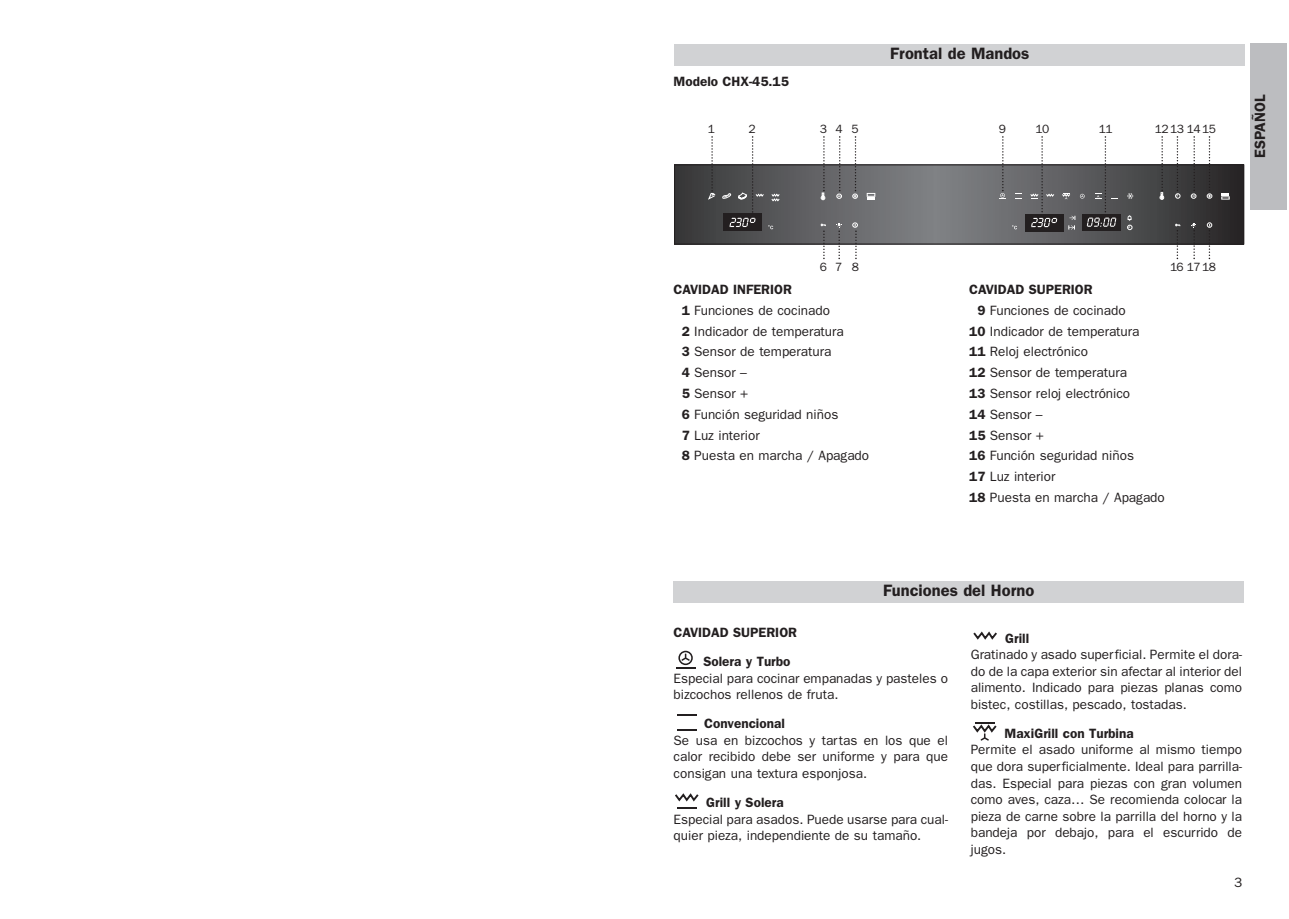
<style>
.page{position:relative;width:1289px;height:919px;background:#fff}
.page>*{position:absolute;margin:0;border:0;box-sizing:border-box;transform-origin:0 0}
.t1{font:600 16.5px "Franklin Gothic";color:#231f20}
.t2{font:600 15px "Franklin Gothic";color:#231f20}
.t3{font:13.5px/20.7px "Franklin Gothic";color:#231f20}
.t4{font:600 13.5px/29.2px "Franklin Gothic";color:#231f20}
.t5{font:12px "Franklin Gothic";letter-spacing:-.06em;color:#231f20}
.s1{font-weight:600}
.s2{font-weight:600;color:#fff}
</style>
<div class="page">
<svg style="left:675px;top:793px;width:24px;height:15px"></svg>
<svg style="left:677px;top:729px;width:19px;height:2px"></svg>
<svg style="left:677px;top:714px;width:19px;height:1px"></svg>
<svg style="left:676px;top:650px;width:19px;height:18px"></svg>
<div style="left:1250px;top:43px;width:36px;height:166px;background:#bcbdc0"></div>
<div style="left:675px;top:44px;width:569px;height:21px;background:#d1d2d4"></div>
<div style="left:673px;top:581px;width:570px;height:21px;background:#d1d2d4"></div>
<svg style="left:676px;top:166px;width:566px;height:76px;background:#5b5b5e"></svg>
<div style="left:1024px;top:214px;width:39px;height:17px;background:#231f20"></div>
<svg style="left:1012px;top:225px;width:5px;height:4px"></svg>
<div style="left:723px;top:214px;width:38px;height:17px;background:#231f20"></div>
<svg style="left:866px;top:193px;width:9px;height:6px"></svg>
<svg style="left:1127px;top:193px;width:6px;height:6px"></svg>
<svg style="left:1221px;top:193px;width:8px;height:6px"></svg>
<div style="left:1082px;top:214px;width:38px;height:16px;background:#231f20"></div>
<svg style="left:1127px;top:215px;width:5px;height:15px"></svg>
<svg style="left:1015px;top:193px;width:6px;height:6px"></svg>
<div style="left:674px;top:164px;width:570px;height:80px;border:1px solid #231f20"></div>
<svg style="left:708px;top:136px;width:7px;height:63px"></svg>
<svg style="left:722px;top:136px;width:58px;height:93px"></svg>
<svg style="left:820px;top:136px;width:5px;height:64px"></svg>
<svg style="left:821px;top:224px;width:5px;height:35px"></svg>
<svg style="left:836px;top:223px;width:6px;height:36px"></svg>
<svg style="left:852px;top:222px;width:5px;height:37px"></svg>
<svg style="left:1175px;top:224px;width:5px;height:35px"></svg>
<svg style="left:1190px;top:223px;width:6px;height:36px"></svg>
<svg style="left:1206px;top:222px;width:5px;height:37px"></svg>
<svg style="left:836px;top:136px;width:5px;height:63px"></svg>
<svg style="left:852px;top:136px;width:5px;height:63px"></svg>
<svg style="left:999px;top:136px;width:6px;height:63px"></svg>
<svg style="left:1159px;top:136px;width:5px;height:64px"></svg>
<svg style="left:1175px;top:136px;width:5px;height:62px"></svg>
<svg style="left:1190px;top:136px;width:6px;height:62px"></svg>
<svg style="left:1206px;top:136px;width:6px;height:62px"></svg>
<svg style="left:1029px;top:136px;width:88px;height:94px"></svg>
<svg style="left:973px;top:722px;width:24px;height:18px"></svg>
<svg style="left:973px;top:631px;width:24px;height:9px"></svg>
<p class="t4" style="left:673px;top:67px;width:117px">Modelo CHX-45.15</p>
<p class="t1" style="left:890px;top:47px;width:141px">Frontal de Mandos</p>
<p class="t5" style="left:708px;top:124px;width:9px">1</p>
<p class="t5" style="left:748px;top:124px;width:9px">2</p>
<p class="t5" style="left:819px;top:124px;width:9px">3</p>
<p class="t5" style="left:835px;top:124px;width:24px">4 5</p>
<p class="t5" style="left:998px;top:124px;width:9px">9</p>
<p class="t5" style="left:1035px;top:124px;width:15px">10</p>
<p class="t5" style="left:1098px;top:124px;width:15px">11</p>
<p class="t5" style="left:1154px;top:124px;width:62px">12 13 14 15</p>
<p class="t2" style="left:1254px;top:158px;width:64px;rotate:-90deg">ESPAÑOL</p>
<p class="t5" style="left:819px;top:262px;width:41px">678</p>
<p class="t5" style="left:1170px;top:262px;width:47px">16 17 18</p>
<p class="t3" style="left:673px;top:280px;width:197px"><span class="s1">CAVIDAD INFERIOR<br></span><span class="s2">1</span><span class="s1">1</span> Funciones de cocinado<br><span class="s2">1</span><span class="s1">2</span> Indicador de temperatura<br><span class="s2">1</span><span class="s1">3</span> Sensor de temperatura<br><span class="s2">1</span><span class="s1">4</span> Sensor –<br><span class="s2">1</span><span class="s1">5</span> Sensor +<br><span class="s2">1</span><span class="s1">6</span> Función seguridad niños<br><span class="s2">1</span><span class="s1">7</span> Luz interior<br><span class="s2">1</span><span class="s1">8</span> Puesta en marcha / Apagado</p>
<p class="t3" style="left:969px;top:280px;width:197px"><span class="s1">CAVIDAD SUPERIOR<br></span><span class="s2">1</span><span class="s1">9</span> Funciones de cocinado<br><span class="s1">10</span> Indicador de temperatura<br><span class="s1">11</span> Reloj electrónico<br><span class="s1">12</span> Sensor de temperatura<br><span class="s1">13</span> Sensor reloj electrónico<br><span class="s1">14</span> Sensor –<br><span class="s1">15</span> Sensor +<br><span class="s1">16</span> Función seguridad niños<br><span class="s1">17</span> Luz interior<br><span class="s1">18</span> Puesta en marcha / Apagado</p>
<p class="t1" style="left:883px;top:584px;width:153px">Funciones del Horno</p>
<p class="t4" style="left:703px;top:618px;width:95px;text-indent:-30px">CAVIDAD SUPERIOR<br>Solera y Turbo</p>
<p class="t3" style="left:673px;top:670px;width:276px;line-height:16.5px">Especial para cocinar empanadas y pasteles o bizcochos rellenos de fruta.</p>
<p class="t4" style="left:704px;top:710px;width:82px">Convencional</p>
<p class="t3" style="left:673px;top:733px;width:276px;line-height:16.5px;text-align:justify">Se usa en bizcochos y tartas en los que el calor recibido debe ser uniforme y para que consigan una textura esponjosa.</p>
<p class="t4" style="left:706px;top:788px;width:79px">Grill y Solera</p>
<p class="t3" style="left:673px;top:811px;width:276px;line-height:16.5px">Especial para asados. Puede usarse para cual&shy;quier pieza, independiente de su tamaño.</p>
<p class="t4" style="left:1005px;top:624px;width:26px">Grill</p>
<p class="t3" style="left:970px;top:647px;width:273px;line-height:16.5px;text-align:justify">Gratinado y asado superficial. Permite el dora&shy;do de la capa exterior sin afectar al interior del alimento. Indicado para piezas planas como bistec, costillas, pescado, tostadas.</p>
<p class="t4" style="left:1004px;top:719px;width:131px">MaxiGrill con Turbina</p>
<p class="t3" style="left:970px;top:742px;width:273px;line-height:16.5px;text-align:justify">Permite el asado uniforme al mismo tiempo que dora superficialmente. Ideal para parrilla&shy;das. Especial para piezas con gran volumen como aves, caza… Se recomienda colocar la pieza de carne sobre la parrilla del horno y la bandeja por debajo, para el escurrido de jugos.</p>
<p class="t3" style="left:1233px;top:873px;width:10px">3</p>
</div>
